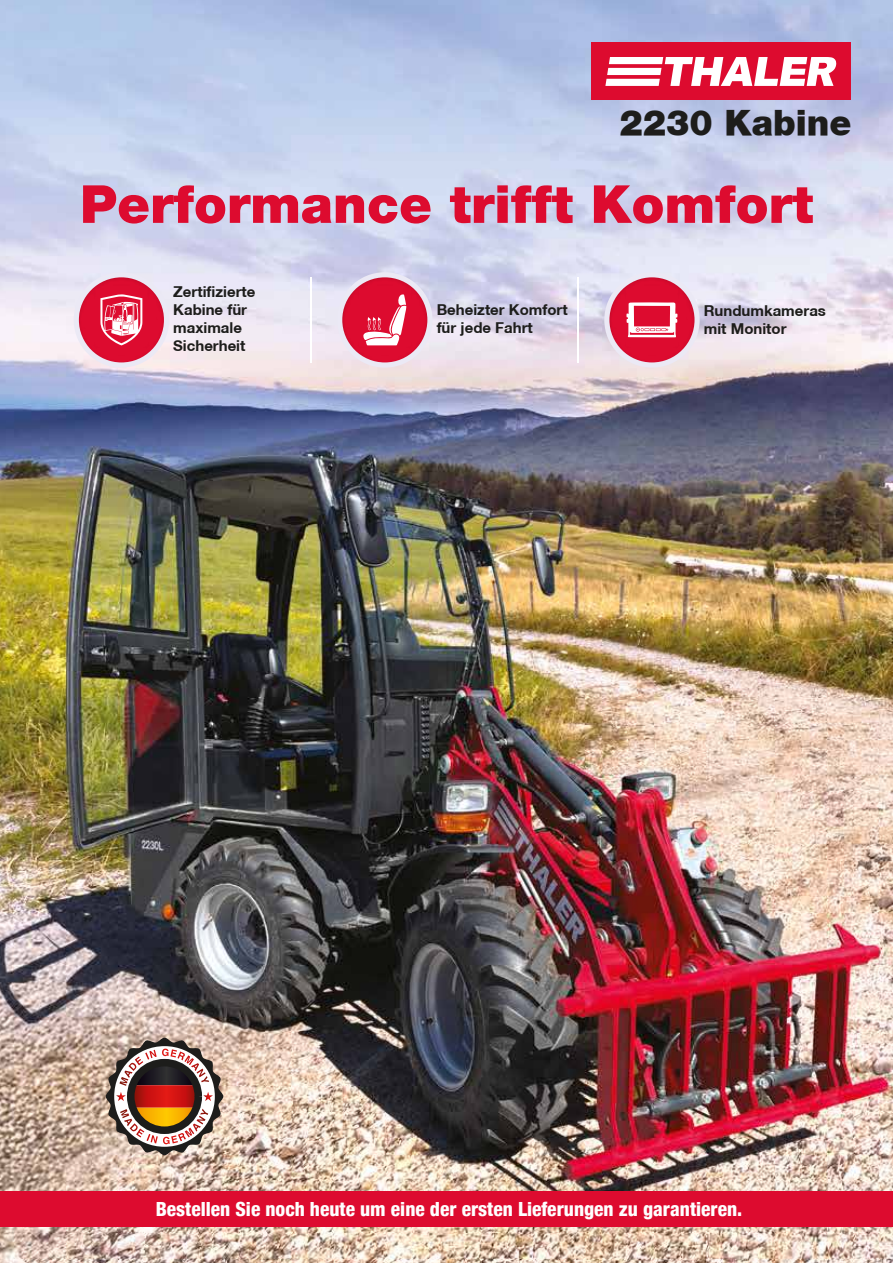
<style>
.page{position:relative;width:893px;height:1263px;background:#fff}
.page>*{position:absolute;margin:0;border:0;box-sizing:border-box;transform-origin:0 0}
.t1{font:900 52.5px "Helvetica Neue";color:#dd0b2f}
.t2{font:900 34.95px "Helvetica Neue";color:#1d1d1b}
.t3{font:800 condensed 19.5px "Helvetica 87";color:#fff}
.t4{font:700 15px/18px "Helvetica Neue CE";color:#1d1d1b}
</style>
<div class="page">
<img style="left:0;top:0;width:893px;height:1263px">
<div style="left:591px;top:43px;width:259px;height:57px;background:#dd0b2f"></div>
<svg style="left:605px;top:57px;width:231px;height:29px"></svg>
<div style="left:0;top:1191px;width:893px;height:36px;background:#dd0b2f"></div>
<div style="left:337px;top:272px;width:95px;height:96px;background:#ebe9f5;border-radius:50%"></div>
<img style="left:342px;top:277px;width:85px;height:85px">
<svg style="left:363px;top:294px;width:43px;height:51px;background:#e86077"></svg>
<div style="left:604px;top:272px;width:96px;height:96px;background:#ebe9f5;border-radius:50%"></div>
<img style="left:609px;top:277px;width:85px;height:85px">
<svg style="left:626px;top:302px;width:51px;height:36px;background:#eb7489"></svg>
<div style="left:74px;top:272px;width:95px;height:96px;background:#ebe9f5;border-radius:50%"></div>
<img style="left:79px;top:277px;width:85px;height:85px">
<svg style="left:100px;top:294px;width:42px;height:51px;background:#ea6b81"></svg>
<hr style="left:310px;top:277px;width:2px;height:85px;background:#fff">
<hr style="left:577px;top:277px;width:2px;height:85px;background:#fff">
<img style="left:106px;top:1038px;width:117px;height:117px">
<h2 class="t2" style="left:620px;top:102px;width:233px">2230 Kabine</h2>
<h1 class="t1" style="left:80px;top:173px;width:735px">Performance trifft Komfort</h1>
<p class="t4" style="left:173px;top:283px;width:84px">Zertifizierte<br>Kabine für maximale<br>Sicherheit</p>
<p class="t4" style="left:437px;top:301px;width:133px">Beheizter Komfort für jede Fahrt</p>
<p class="t4" style="left:704px;top:301px;width:124px">Rundumkameras mit Monitor</p>
<h3 class="t3" style="left:156px;top:1196px;width:588px">Bestellen Sie noch heute um eine der ersten Lieferungen zu garantieren.</h3>
</div>
